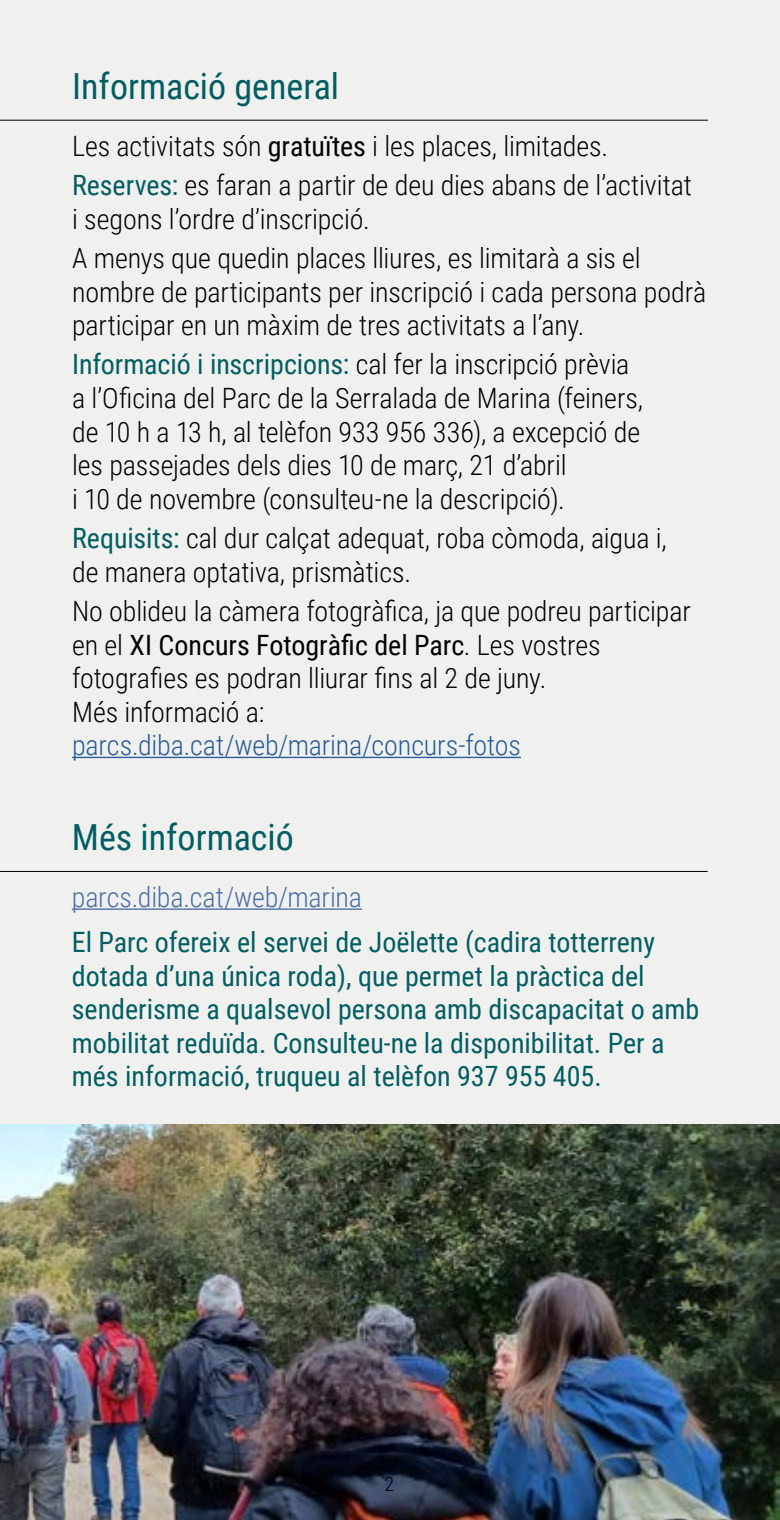
<style>
.page{position:relative;width:780px;height:1520px;background:#fff}
.page>*{position:absolute;margin:0;border:0;box-sizing:border-box;transform-origin:0 0}
.t1{font:36px "Roboto Condensed";color:#005e63}
.t2{font:300 28px/33.6px "Roboto Condensed";letter-spacing:-.005em;color:#000}
.t3{font:28px/33.6px "Roboto Condensed";color:#005e63}
.t4{font:300 28px "Roboto Condensed";letter-spacing:-.005em;color:#275b9b}
.t5{font:300 28px "Roboto Condensed";letter-spacing:-.005em;color:#4a6eaa}
.t6{font:300 20px "Roboto Condensed";color:#000}
.s1{font-weight:400}
.s2{font-weight:400;color:#005e63}
</style>
<div class="page">
<img style="left:0;top:1123px;width:779px;height:397px">
<div style="left:0;top:0;width:780px;height:1123px;background:#f0f0ef"></div>
<hr style="left:0;top:120px;width:708px;height:1px;background:#000">
<hr style="left:72px;top:757px;width:449px;height:1px;background:#275b9b">
<hr style="left:0;top:871px;width:708px;height:1px;background:#000">
<hr style="left:72px;top:908px;width:290px;height:2px;background:#4a6eaa">
<p class="t1" style="left:72px;top:61px;width:268px">Informació general</p>
<p class="t2" style="left:72px;top:125px;width:621px;line-height:39.2px">Les activitats són <span class="s1">gratuïtes</span> i les places, limitades.<br><span class="s2">Reserves:</span> es faran a partir de deu dies abans de l’activitat</p>
<p class="t2" style="left:72px;top:198px;width:570px;line-height:39.2px">i segons l’ordre d’inscripció.<br>A menys que quedin places lliures, es limitarà a sis el</p>
<p class="t2" style="left:72px;top:274px;width:636px">nombre de participants per inscripció i cada persona podrà participar en un màxim de tres activitats a l’any.</p>
<p class="t2" style="left:72px;top:347px;width:573px"><span class="s2">Informació i inscripcions:</span> cal fer la inscripció prèvia a l’Oficina del Parc de la Serralada de Marina (feiners, de 10 h a 13 h, al telèfon 933 956 336), a excepció de les passejades dels dies 10 de març, 21 d’abril<br>i 10 de novembre (consulteu-ne la descripció).</p>
<p class="t2" style="left:72px;top:520px;width:596px"><span class="s2">Requisits:</span> cal dur calçat adequat, roba còmoda, aigua i, de manera optativa, prismàtics.</p>
<p class="t2" style="left:72px;top:593px;width:620px">No oblideu la càmera fotogràfica, ja que podreu participar en el <span class="s1">XI Concurs Fotogràfic del Parc</span>. Les vostres fotografies es podran lliurar fins al 2 de juny.<br>Més informació a:</p>
<p class="t4" style="left:72px;top:726px;width:450px">parcs.diba.cat/web/marina/concurs-fotos</p>
<p class="t1" style="left:72px;top:812px;width:224px">Més informació</p>
<p class="t5" style="left:72px;top:878px;width:292px">parcs.diba.cat/web/marina</p>
<p class="t3" style="left:72px;top:924px;width:629px">El Parc ofereix el servei de Joëlette (cadira totterreny dotada d’una única roda), que permet la pràctica del senderisme a qualsevol persona amb discapacitat o amb mobilitat reduïda. Consulteu-ne la disponibilitat. Per a més informació, truqueu al telèfon 937 955 405.</p>
<p class="t6" style="left:384px;top:1472px;width:12px">23</p>
</div>
